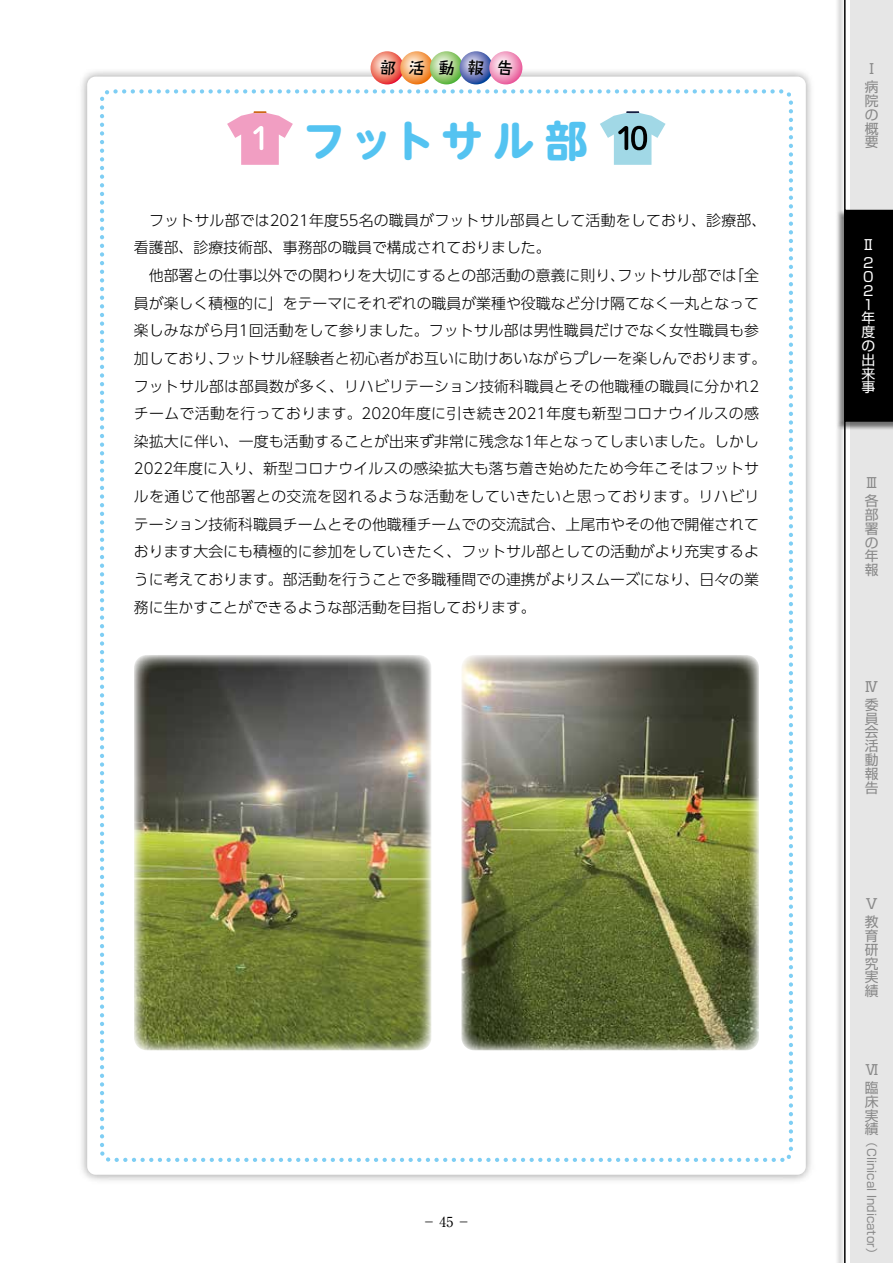
<style>
.page{position:relative;width:893px;height:1263px;background:#fff}
.page>*{position:absolute;margin:0;border:0;box-sizing:border-box;transform-origin:0 0}
.t1{font:700 42.45px "UD Shin M Go Pr 6 N";letter-spacing:.135em;color:#54c3f1}
.t2{font:700 15.9px "Taka Hand Std De";color:#000}
.t3{font:300 14.85px/27.6px "UD Shin Go Pr 6 N";color:#000}
.t4{font:13.8px/13.8px "Shin Go Pro";color:#898989}
.t5{font:13.8px/13.8px "Shin Go Pro";color:#fff}
.t6{font:13.8px "Ryumin Pro";color:#000}
.t7{font:11.7px "Shin Go Pro";color:#898989}
</style>
<div class="page">
<div style="left:835px;top:0;width:58px;height:1263px;background:#000;opacity:.5"></div>
<svg style="left:843px;top:0;width:50px;height:1263px;background:#e1e1e1"></svg>
<div style="left:835px;top:210px;width:58px;height:220px;background:#000;opacity:.5"></div>
<div style="left:844px;top:210px;width:49px;height:211px;background:#000"></div>
<img style="left:81px;top:65px;width:730px;height:1116px">
<div style="left:87px;top:77px;width:719px;height:1098px;background:#fff;border-radius:9px"></div>
<div style="left:100px;top:89px;width:693px;height:1073px;border:4px dashed #7ecef4;border-radius:8px"></div>
<svg style="left:227px;top:111px;width:66px;height:54px"></svg>
<svg style="left:600px;top:111px;width:66px;height:54px"></svg>
<svg style="left:371px;top:51px;width:33px;height:33px"></svg>
<svg style="left:400px;top:51px;width:33px;height:33px"></svg>
<svg style="left:430px;top:51px;width:33px;height:33px"></svg>
<svg style="left:460px;top:51px;width:33px;height:33px"></svg>
<svg style="left:489px;top:51px;width:33px;height:33px"></svg>
<img style="left:134px;top:655px;width:298px;height:395px">
<img style="left:461px;top:655px;width:298px;height:395px">
<p class="t2" style="left:381px;top:51px;width:134px;rotate:5deg">部活動報告</p>
<h1 class="t1" style="left:303px;top:104px;width:286px">フットサル部</h1>
<p class="t3" style="left:134px;top:206px;width:634px">　フットサル部では2021年度55名の職員がフットサル部員として活動をしており、診療部、看護部、診療技術部、事務部の職員で構成されておりました。<br>　他部署との仕事以外での関わりを大切にするとの部活動の意義に則り、フットサル部では「全員が楽しく積極的に」をテーマにそれぞれの職員が業種や役職など分け隔てなく一丸となって楽しみながら月1回活動をして参りました。フットサル部は男性職員だけでなく女性職員も参加しており、フットサル経験者と初心者がお互いに助けあいながらプレーを楽しんでおります。フットサル部は部員数が多く、リハビリテーション技術科職員とその他職種の職員に分かれ2チームで活動を行っております。2020年度に引き続き2021年度も新型コロナウイルスの感染拡大に伴い、一度も活動することが出来ず非常に残念な1年となってしまいました。しかし2022年度に入り、新型コロナウイルスの感染拡大も落ち着き始めたため今年こそはフットサルを通じて他部署との交流を図れるような活動をしていきたいと思っております。リハビリテーション技術科職員チームとその他職種チームでの交流試合、上尾市やその他で開催されております大会にも積極的に参加をしていきたく、フットサル部としての活動がより充実するように考えております。部活動を行うことで多職種間での連携がよりスムーズになり、日々の業務に生かすことができるような部活動を目指しております。</p>
<p class="t6" style="left:422px;top:1211px;width:50px">−45−</p>
<p class="t4" style="left:865px;top:58px;width:15px;line-height:18.3px">Ⅰ病</p>
<p class="t4" style="left:865px;top:92px;width:15px;text-align:justify">院の概要</p>
<p class="t5" style="left:862px;top:234px;width:13px;line-height:18.5px">Ⅱ<br>２</p>
<p class="t5" style="left:862px;top:268px;width:15px">０<br>２<br>１年度の出来事</p>
<p class="t4" style="left:865px;top:472px;width:15px;line-height:18.3px">Ⅲ各</p>
<p class="t4" style="left:865px;top:506px;width:15px;text-align:justify">部署の年報</p>
<p class="t4" style="left:865px;top:675px;width:15px;line-height:18.3px">Ⅳ委</p>
<p class="t4" style="left:865px;top:710px;width:15px;text-align:justify">員会活動報告</p>
<p class="t4" style="left:865px;top:893px;width:15px;line-height:18.3px">Ⅴ教</p>
<p class="t4" style="left:865px;top:927px;width:15px;text-align:justify">育研究実績</p>
<p class="t4" style="left:865px;top:1059px;width:15px;line-height:18.3px">Ⅵ臨</p>
<p class="t4" style="left:865px;top:1093px;width:15px;text-align:justify">床実績</p>
<p class="t7" style="left:866px;top:1132px;width:13px">（</p>
<p class="t7" style="left:881px;top:1148px;width:101px;rotate:90deg">Clinical Indicator</p>
<p class="t7" style="left:866px;top:1243px;width:13px">）</p>
</div>
